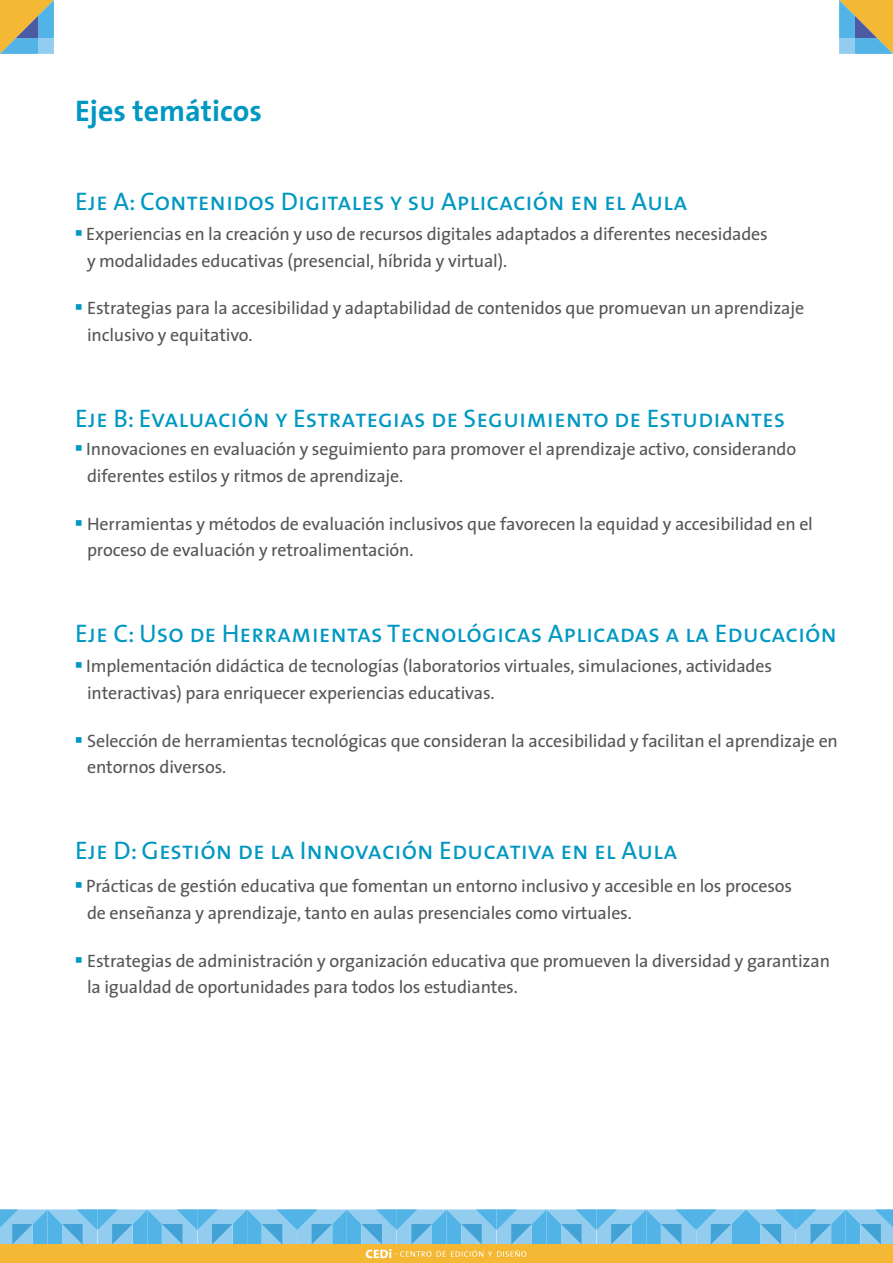
<style>
.page{position:relative;width:893px;height:1263px;background:#fff}
.page>*{position:absolute;margin:0;border:0;box-sizing:border-box;transform-origin:0 0}
.t1{font:700 30px "The Sans";color:#0098c1}
.t2{font:25.5px "The Sans Regular Caps";color:#0098c1}
.t3{font:18px/26.5px "The Sans";letter-spacing:-.01em;color:#555553}
.s1{font-family:"Century";font-size:21px;color:#0098c1}
</style>
<div class="page">
<svg style="left:0;top:1209px;width:893px;height:54px;background:#a0bdaa"></svg>
<svg style="left:839px;top:0;width:54px;height:54px;background:#a8b089"></svg>
<svg style="left:0;top:0;width:54px;height:54px;background:#a8b089"></svg>
<h1 class="t1" style="left:75px;top:86px;width:188px">Ejes temáticos</h1>
<h2 class="t2" style="left:75px;top:187px;width:614px">Eje A: Contenidos Digitales y su Aplicación en el Aula</h2>
<p class="t3" style="left:87px;top:221px;width:682px;text-indent:-12px"><span class="s1">▪</span> Experiencias en la creación y uso de recursos digitales adaptados a diferentes necesidades y modalidades educativas (presencial, híbrida y virtual).</p>
<p class="t3" style="left:87px;top:296px;width:719px;text-indent:-12px"><span class="s1">▪</span> Estrategias para la accesibilidad y adaptabilidad de contenidos que promuevan un aprendizaje inclusivo y equitativo.</p>
<h2 class="t2" style="left:75px;top:404px;width:712px">Eje B: Evaluación y Estrategias de Seguimiento de Estudiantes</h2>
<p class="t3" style="left:87px;top:437px;width:711px;text-indent:-12px"><span class="s1">▪</span> Innovaciones en evaluación y seguimiento para promover el aprendizaje activo, considerando diferentes estilos y ritmos de aprendizaje.</p>
<p class="t3" style="left:87px;top:511px;width:727px;text-indent:-12px"><span class="s1">▪</span> Herramientas y métodos de evaluación inclusivos que favorecen la equidad y accesibilidad en el proceso de evaluación y retroalimentación.</p>
<h2 class="t2" style="left:75px;top:619px;width:763px">Eje C: Uso de Herramientas Tecnológicas Aplicadas a la Educación</h2>
<p class="t3" style="left:87px;top:654px;width:687px;text-indent:-12px"><span class="s1">▪</span> Implementación didáctica de tecnologías (laboratorios virtuales, simulaciones, actividades interactivas) para enriquecer experiencias educativas.</p>
<p class="t3" style="left:87px;top:728px;width:752px;text-indent:-12px"><span class="s1">▪</span> Selección de herramientas tecnológicas que consideran la accesibilidad y facilitan el aprendizaje en entornos diversos.</p>
<h2 class="t2" style="left:75px;top:836px;width:604px">Eje D: Gestión de la Innovación Educativa en el Aula</h2>
<p class="t3" style="left:87px;top:874px;width:707px;text-indent:-12px"><span class="s1">▪</span> Prácticas de gestión educativa que fomentan un entorno inclusivo y accesible en los procesos de enseñanza y aprendizaje, tanto en aulas presenciales como virtuales.</p>
<p class="t3" style="left:87px;top:948px;width:744px;text-indent:-12px"><span class="s1">▪</span> Estrategias de administración y organización educativa que promueven la diversidad y garantizan la igualdad de oportunidades para todos los estudiantes.</p>
</div>
